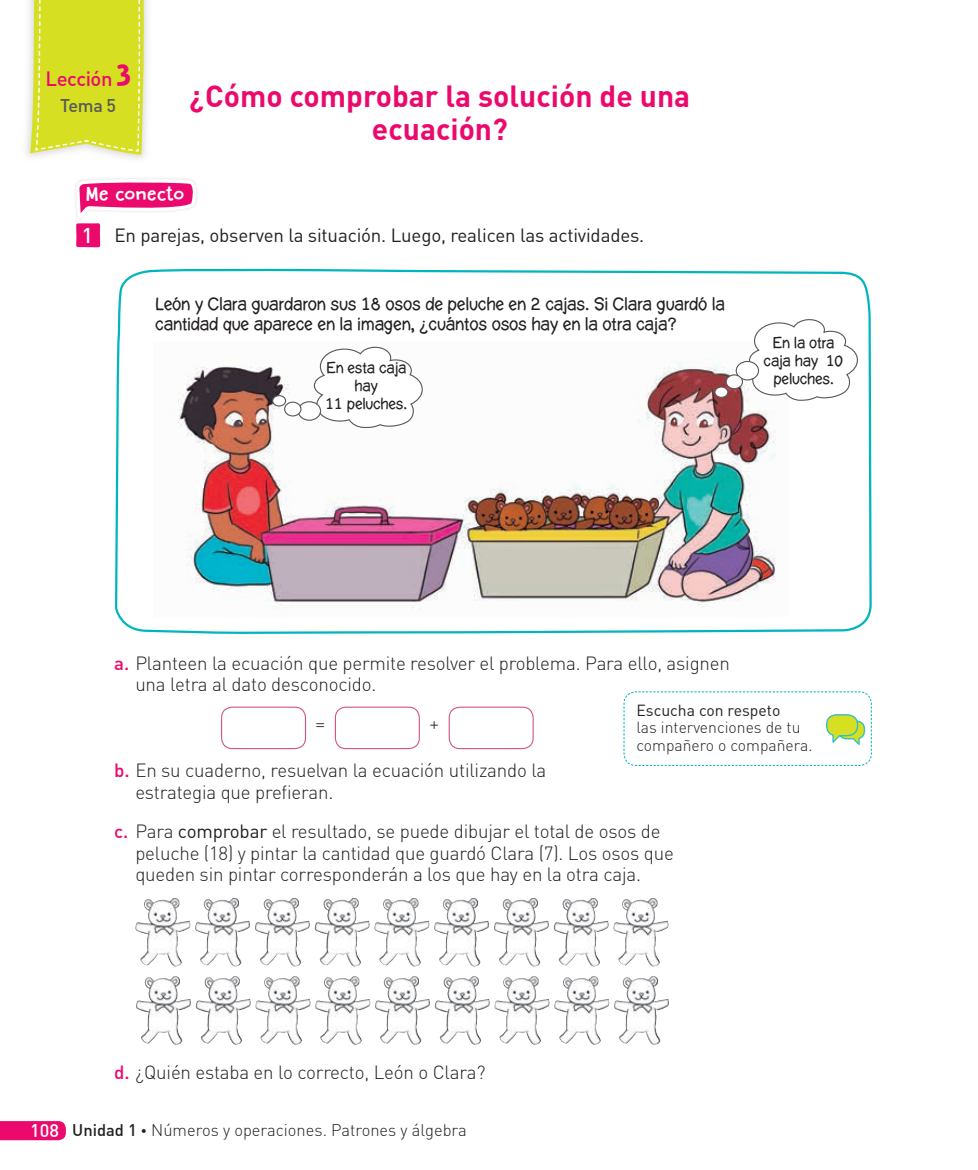
<style>
.page{position:relative;width:978px;height:1170px;background:#fff}
.page>*{position:absolute;margin:0;border:0;box-sizing:border-box;transform-origin:0 0}
.t1{font:700 30px/33px "DIN Pro";color:#ec096d;text-align:center}
.t2{font:500 20.25px "DIN Pro";letter-spacing:-.025em;color:#ec096d}
.t3{font:300 18.75px/21.8px "DIN Pro";letter-spacing:-.01em;color:#231f20}
.t4{font:18.75px "DIN Pro";letter-spacing:-.01em;color:#231f20}
.t5{font:18px "DK Sugary Pancake";color:#fff}
.t6{font:500 18px "DIN Pro";color:#57585a}
.t7{font:17.25px/20.7px "Layout OT";color:#231f20}
.t8{font:300 16.5px "DIN Pro";color:#231f20}
.t9{font:300 15.75px/17.2px "DIN Pro";color:#231f20}
.t10{font:15.75px "DIN Pro";color:#231f20}
.t11{font:15px/18px "Layout OT";color:#231f20;text-align:center}
.s1{font-family:"DK Hobgoblin";font-weight:400;font-size:27px}
.s2{font-weight:500;font-size:21px;color:#fff}
.s3{font-weight:500;color:#ec096d}
.s4{font-weight:400}
.s5{font-weight:500;font-size:18px;color:#fff}
.s6{font-weight:500}
.s7{font-size:12px}
</style>
<div class="page">
<svg style="left:75px;top:178px;width:122px;height:69px"></svg>
<div style="left:221px;top:706px;width:85px;height:43px;border:1px solid #d0577c;border-radius:11px"></div>
<div style="left:335px;top:706px;width:85px;height:43px;border:1px solid #d0577c;border-radius:11px"></div>
<div style="left:449px;top:706px;width:85px;height:43px;border:1px solid #d0577c;border-radius:11px"></div>
<img style="left:135px;top:898px;width:56px;height:68px">
<img style="left:195px;top:898px;width:55px;height:68px">
<img style="left:255px;top:898px;width:55px;height:68px">
<img style="left:315px;top:898px;width:55px;height:68px">
<img style="left:374px;top:898px;width:56px;height:68px">
<img style="left:434px;top:898px;width:55px;height:68px">
<img style="left:494px;top:898px;width:55px;height:68px">
<img style="left:554px;top:898px;width:55px;height:68px">
<img style="left:613px;top:898px;width:55px;height:68px">
<img style="left:136px;top:976px;width:55px;height:68px">
<img style="left:196px;top:976px;width:55px;height:68px">
<img style="left:255px;top:976px;width:56px;height:68px">
<img style="left:315px;top:976px;width:56px;height:68px">
<img style="left:375px;top:976px;width:55px;height:68px">
<img style="left:435px;top:976px;width:55px;height:68px">
<img style="left:494px;top:976px;width:56px;height:68px">
<img style="left:554px;top:976px;width:56px;height:68px">
<img style="left:614px;top:976px;width:55px;height:68px">
<svg style="left:623px;top:691px;width:249px;height:75px"></svg>
<img style="left:115px;top:268px;width:757px;height:366px">
<svg style="left:749px;top:319px;width:109px;height:82px"></svg>
<div style="left:736px;top:361px;width:22px;height:19px;background:#fff;border-radius:50%"></div>
<div style="left:736px;top:361px;width:23px;height:19px;border:1px solid #57585a;border-radius:50%"></div>
<div style="left:726px;top:375px;width:16px;height:13px;background:#fff;border-radius:50%"></div>
<div style="left:725px;top:374px;width:18px;height:15px;border:1px solid #57585a;border-radius:50%"></div>
<div style="left:715px;top:387px;width:13px;height:10px;background:#fff;border-radius:50%"></div>
<div style="left:714px;top:386px;width:14px;height:12px;border:1px solid #57585a;border-radius:50%"></div>
<svg style="left:313px;top:305px;width:110px;height:171px"></svg>
<div style="left:298px;top:401px;width:22px;height:19px;background:#fff;border-radius:50%"></div>
<div style="left:298px;top:401px;width:23px;height:19px;border:1px solid #57585a;border-radius:50%"></div>
<div style="left:285px;top:402px;width:16px;height:14px;background:#fff;border-radius:50%"></div>
<div style="left:284px;top:401px;width:17px;height:15px;border:1px solid #57585a;border-radius:50%"></div>
<div style="left:273px;top:395px;width:13px;height:11px;background:#fff;border-radius:50%"></div>
<div style="left:272px;top:395px;width:14px;height:11px;border:1px solid #57585a;border-radius:50%"></div>
<svg style="left:30px;top:0;width:115px;height:155px;background:#d8e035"></svg>
<svg style="left:0;top:1121px;width:66px;height:18px"></svg>
<p class="t2" style="left:45px;top:62px;width:87px">Lección <span class="s1">3</span></p>
<p class="t6" style="left:60px;top:90px;width:57px">Tema 5</p>
<h1 class="t1" style="left:190px;top:76px;width:502px">¿Cómo comprobar la solución de una ecuación?</h1>
<p class="t5" style="left:86px;top:183px;width:100px">Me conecto</p>
<p class="t4" style="left:82px;top:220px;width:564px"><span class="s2">1</span> En parejas, observen la situación. Luego, realicen las actividades.</p>
<p class="t7" style="left:155px;top:293px;width:571px">León y Clara guardaron sus 18 osos de peluche en 2 cajas. Si Clara guardó la cantidad que aparece en la imagen, ¿cuántos osos hay en la otra caja?</p>
<p class="t11" style="left:326px;top:359px;width:83px">En esta caja hay<br>11 peluches.</p>
<p class="t11" style="left:764px;top:333px;width:81px">En la otra caja hay 10 peluches.</p>
<p class="t3" style="left:135px;top:650px;width:596px;text-indent:-21px"><span class="s3">a.</span> Planteen la ecuación que permite resolver el problema. Para ello, asignen una letra al dato desconocido.</p>
<p class="t3" style="left:316px;top:710px;width:11px">=</p>
<p class="t3" style="left:429px;top:710px;width:11px">+</p>
<p class="t3" style="left:135px;top:758px;width:413px;text-indent:-21px"><span class="s3">b.</span> En su cuaderno, resuelvan la ecuación utilizando la estrategia que prefieran.</p>
<p class="t3" style="left:135px;top:818px;width:540px;text-indent:-21px"><span class="s3">c.</span> Para <span class="s4">comprobar</span> el resultado, se puede dibujar el total de osos de peluche (18) y pintar la cantidad que guardó Clara (7). Los osos que queden sin pintar corresponderán a los que hay en la otra caja.</p>
<p class="t10" style="left:636px;top:698px;width:145px">Escucha con respeto</p>
<p class="t9" style="left:636px;top:717px;width:178px">las intervenciones de tu compañero o compañera.</p>
<p class="t3" style="left:114px;top:1059px;width:373px"><span class="s3">d.</span> ¿Quién estaba en lo correcto, León o Clara?</p>
<p class="t8" style="left:30px;top:1117px;width:438px"><span class="s5">108</span> <span class="s6">Unidad 1</span> <span class="s7">∙</span> Números y operaciones. Patrones y álgebra</p>
</div>
